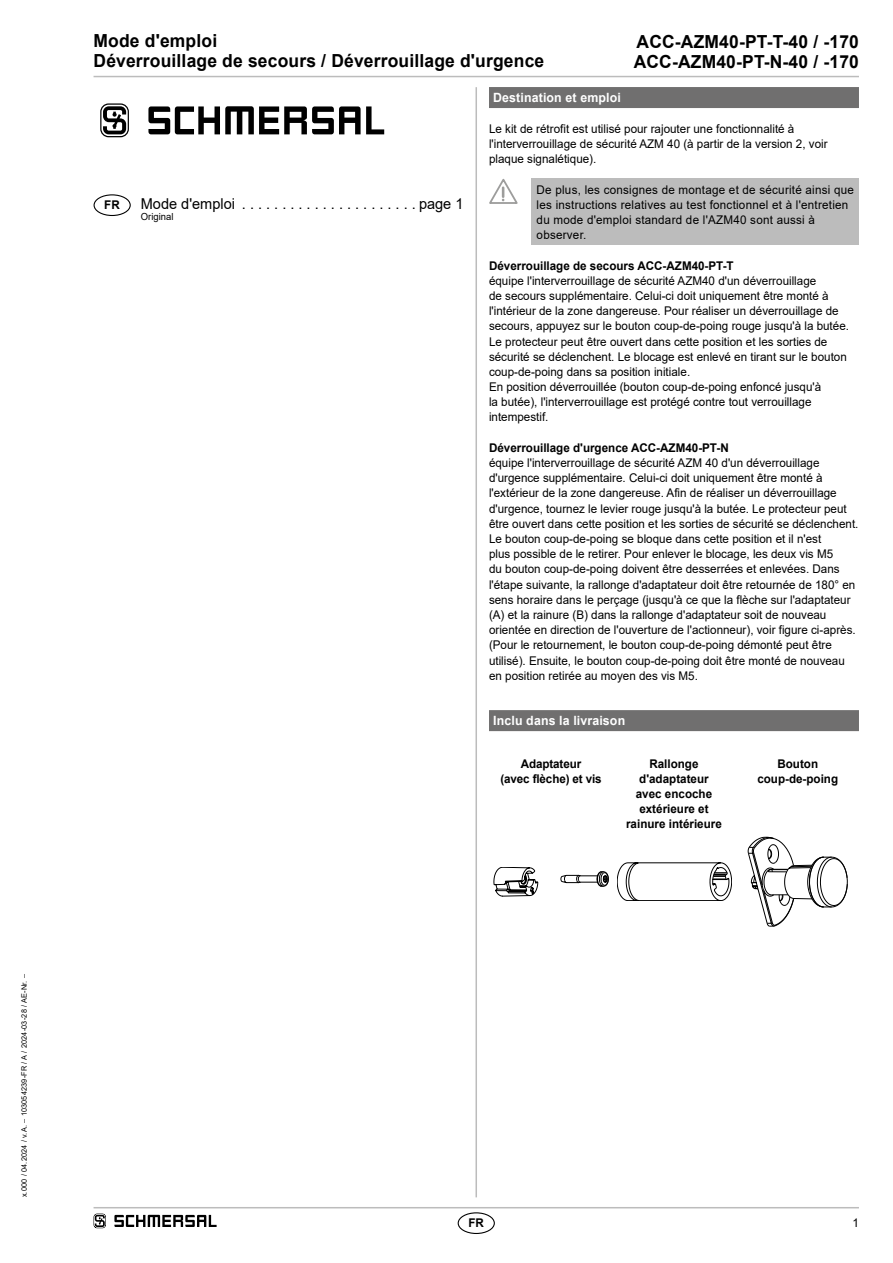
<style>
.page{position:relative;width:893px;height:1263px;background:#fff}
.page>*{position:absolute;margin:0;border:0;box-sizing:border-box;transform-origin:0 0}
.t1{font:700 18px/20.2px "Arial";letter-spacing:.01em;color:#000}
.t2{font:15px "Arial";color:#000}
.t3{font:700 12.75px "Arial";letter-spacing:.01em;color:#fff}
.t4{font:12px/15.1px "Arial";color:#000}
.t5{font:700 12px/15.1px "Arial";color:#000;text-align:center}
.t6{font:12px/15.1px "Arial";letter-spacing:.02em;color:#000}
.t7{font:9.75px "Arial";color:#000}
.t8{font:7.5px "Arial";letter-spacing:.025em;color:#000}
</style>
<div class="page">
<hr style="left:94px;top:76px;width:765px;height:1px;background:#bcbcbc">
<hr style="left:475px;top:87px;width:2px;height:1110px;background:#bcbcbc">
<hr style="left:94px;top:1207px;width:765px;height:1px;background:#bcbcbc">
<div style="left:458px;top:1212px;width:37px;height:22px;border:1px solid #000;border-radius:50%"></div>
<div style="left:489px;top:87px;width:370px;height:21px;background:#706f6f"></div>
<div style="left:489px;top:710px;width:370px;height:21px;background:#706f6f"></div>
<div style="left:531px;top:178px;width:328px;height:67px;background:#bcbcbc"></div>
<svg style="left:489px;top:178px;width:29px;height:26px"></svg>
<svg style="left:494px;top:867px;width:44px;height:29px"></svg>
<svg style="left:560px;top:871px;width:48px;height:16px"></svg>
<svg style="left:617px;top:863px;width:115px;height:38px"></svg>
<svg style="left:748px;top:837px;width:100px;height:89px"></svg>
<svg style="left:100px;top:103px;width:29px;height:34px"></svg>
<svg style="left:148px;top:106px;width:236px;height:28px"></svg>
<svg style="left:94px;top:1213px;width:12px;height:15px"></svg>
<svg style="left:114px;top:1215px;width:103px;height:12px"></svg>
<div style="left:94px;top:194px;width:37px;height:22px;border:1px solid #000;border-radius:50%"></div>
<p class="t8" style="left:19px;top:1197px;width:225px;rotate:-90deg">x.000 / 04.2024 / v.A. – 103054239-FR / A / 2024-03-28 / AE-Nr. –</p>
<h1 class="t1" style="left:94px;top:31px;width:452px">Mode d'emploi<br>Déverrouillage de secours / Déverrouillage d'urgence</h1>
<h1 class="t1" style="left:634px;top:32px;width:227px">ACC-AZM40-PT-T-40 / -170<br>ACC-AZM40-PT-N-40 / -170</h1>
<p class="t5" style="left:104px;top:197px;width:17px">FR</p>
<p class="t2" style="left:141px;top:193px;width:96px">Mode d'emploi</p>
<p class="t2" style="left:419px;top:193px;width:46px">page 1</p>
<p class="t7" style="left:141px;top:210px;width:34px">Original</p>
<p class="t3" style="left:493px;top:89px;width:129px">Destination et emploi</p>
<p class="t4" style="left:489px;top:121px;width:340px">Le kit de rétrofit est utilisé pour rajouter une fonctionnalité à l'interverrouillage de sécurité AZM 40 (à partir de la version 2, voir plaque signalétique).</p>
<p class="t6" style="left:537px;top:182px;width:319px">De plus, les consignes de montage et de sécurité ainsi que les instructions relatives au test fonctionnel et à l'entretien du mode d'emploi standard de l'AZM40 sont aussi à observer.</p>
<p class="t5" style="left:489px;top:258px;width:246px">Déverrouillage de secours ACC-AZM40-PT-T</p>
<p class="t4" style="left:489px;top:273px;width:362px">équipe l'interverrouillage de sécurité AZM40 d'un déverrouillage<br>de secours supplémentaire. Celui-ci doit uniquement être monté à l'intérieur de la zone dangereuse. Pour réaliser un déverrouillage de secours, appuyez sur le bouton coup-de-poing rouge jusqu'à la butée.<br>Le protecteur peut être ouvert dans cette position et les sorties de sécurité se déclenchent. Le blocage est enlevé en tirant sur le bouton coup-de-poing dans sa position initiale.<br>En position déverrouillée (bouton coup-de-poing enfoncé jusqu'à<br>la butée), l'interverrouillage est protégé contre tout verrouillage intempestif.</p>
<p class="t5" style="left:489px;top:440px;width:241px">Déverrouillage d'urgence ACC-AZM40-PT-N</p>
<p class="t4" style="left:489px;top:455px;width:371px">équipe l'interverrouillage de sécurité AZM 40 d'un déverrouillage d'urgence supplémentaire. Celui-ci doit uniquement être monté à l'extérieur de la zone dangereuse. Afin de réaliser un déverrouillage d'urgence, tournez le levier rouge jusqu'à la butée. Le protecteur peut être ouvert dans cette position et les sorties de sécurité se déclenchent.<br>Le bouton coup-de-poing se bloque dans cette position et il n'est<br>plus possible de le retirer. Pour enlever le blocage, les deux vis M5<br>du bouton coup-de-poing doivent être desserrées et enlevées. Dans l'étape suivante, la rallonge d'adaptateur doit être retournée de 180° en sens horaire dans le perçage (jusqu'à ce que la flèche sur l'adaptateur (A) et la rainure (B) dans la rallonge d'adaptateur soit de nouveau orientée en direction de l'ouverture de l'actionneur), voir figure ci-après. (Pour le retournement, le bouton coup-de-poing démonté peut être utilisé). Ensuite, le bouton coup-de-poing doit être monté de nouveau en position retirée au moyen des vis M5.</p>
<p class="t3" style="left:493px;top:712px;width:133px">Inclu dans la livraison</p>
<p class="t5" style="left:500px;top:756px;width:103px">Adaptateur<br>(avec flèche) et vis</p>
<p class="t5" style="left:626px;top:756px;width:97px">Rallonge d'adaptateur avec encoche extérieure et rainure intérieure</p>
<p class="t5" style="left:757px;top:756px;width:82px">Bouton coup-de-poing</p>
<p class="t5" style="left:468px;top:1215px;width:17px">FR</p>
<p class="t4" style="left:852px;top:1215px;width:8px">1</p>
</div>
